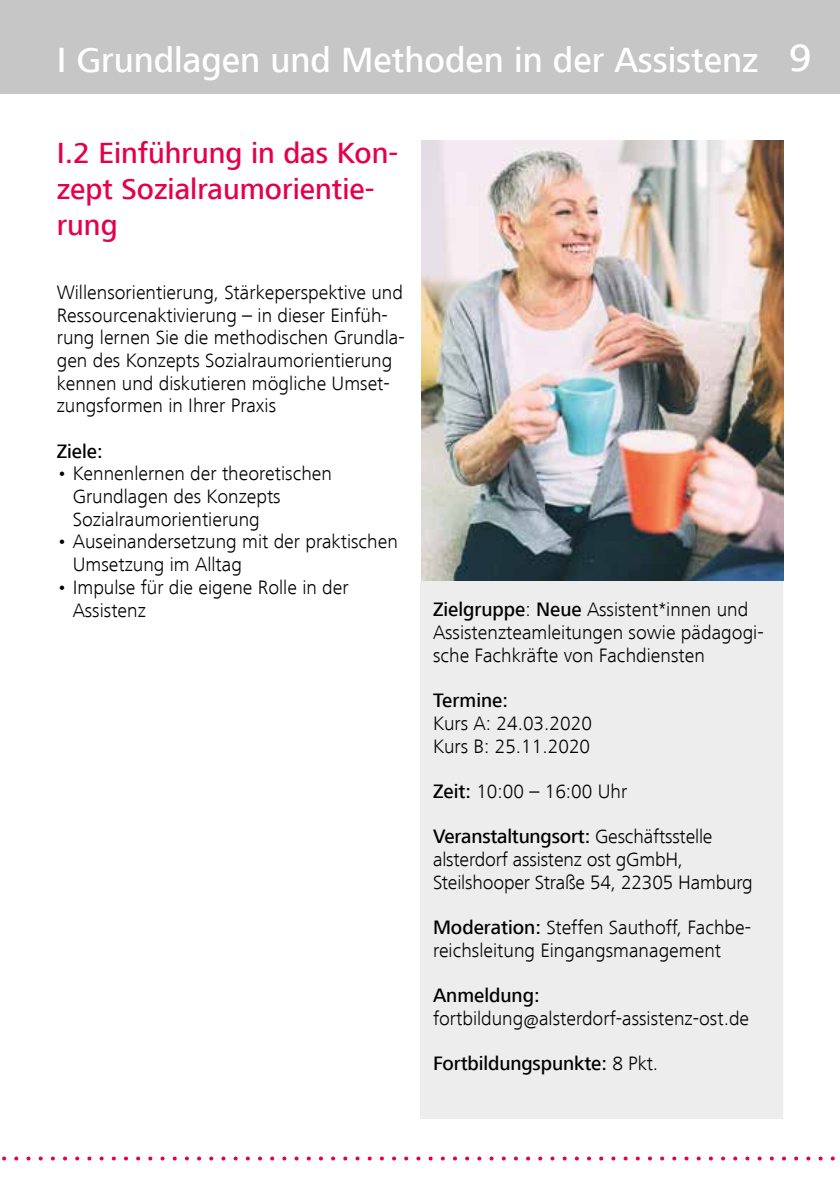
<style>
.page{position:relative;width:840px;height:1191px;background:#fff}
.page>*{position:absolute;margin:0;border:0;box-sizing:border-box;transform-origin:0 0}
.t1{font:500 36px "Frutiger Next LT";color:#fff}
.t2{font:500 30px/36px "Frutiger Next LT";color:#e5004b}
.t3{font:300 20px/22.6px "Frutiger Next LT";color:#000}
.t4{font:500 20px "Frutiger Next LT";letter-spacing:-.005em;color:#000}
.s1{font-size:40px}
.s2{font-weight:500}
.s3{font-weight:300}
</style>
<div class="page">
<div style="left:0;top:0;width:839px;height:93px;background:#c6c6c6"></div>
<svg style="left:2px;top:1156px;width:833px;height:4px"></svg>
<div style="left:420px;top:581px;width:362px;height:538px;background:#ededed"></div>
<img style="left:421px;top:140px;width:361px;height:441px">
<h1 class="t1" style="left:57px;top:40px;width:756px">I Grundlagen und Methoden in der Assistenz <span class="s1">9</span></h1>
<h2 class="t2" style="left:57px;top:135px;width:343px">I.2 Einführung in das Kon&shy;zept Sozialraumorientie&shy;rung</h2>
<p class="t3" style="left:57px;top:281px;width:349px">Willensorientierung, Stärkeperspektive und Ressourcenaktivierung – in dieser Einfüh&shy;rung lernen Sie die methodischen Grundla&shy;gen des Konzepts Sozialraumorientierung kennen und diskutieren mögliche Umset&shy;zungsformen in Ihrer Praxis</p>
<p class="t4" style="left:57px;top:440px;width:47px">Ziele:</p>
<p class="t3" style="left:73px;top:462px;width:261px;text-indent:-16px">• Kennenlernen der theoretischen<br>Grundlagen des Konzepts<br>Sozialraumorientierung</p>
<p class="t3" style="left:73px;top:530px;width:326px;text-indent:-16px">• Auseinandersetzung mit der praktischen<br>Umsetzung im Alltag</p>
<p class="t3" style="left:73px;top:576px;width:277px;text-indent:-16px">• Impulse für die eigene Rolle in der<br>Assistenz</p>
<p class="t3" style="left:433px;top:598px;width:332px"><span class="s2">Zielgruppe</span>: <span class="s2">Neue</span> Assistent*innen und<br>Assistenzteamleitungen sowie pädagogi&shy;sche Fachkräfte von Fachdiensten</p>
<p class="t4" style="left:433px;top:689px;width:77px">Termine:</p>
<p class="t3" style="left:433px;top:712px;width:160px">Kurs A: 24.03.2020<br>Kurs B: 25.11.2020</p>
<p class="t3" style="left:433px;top:780px;width:196px"><span class="s2">Zeit:</span> 10:00 – 16:00 Uhr</p>
<p class="t3" style="left:433px;top:825px;width:321px"><span class="s2">Veranstaltungsort:</span> Geschäftsstelle alsterdorf assistenz ost gGmbH,<br>Steilshooper Straße 54, 22305 Hamburg</p>
<p class="t3" style="left:433px;top:916px;width:319px"><span class="s2">Moderation:</span> Steffen Sauthoff, Fachbe&shy;reichsleitung Eingangsmanagement</p>
<p class="t4" style="left:433px;top:984px;width:108px">Anmeldung:</p>
<p class="t3" style="left:433px;top:1007px;width:317px">fortbildung@alsterdorf-assistenz-ost.de</p>
<p class="t4" style="left:433px;top:1052px;width:226px">Fortbildungspunkte: <span class="s3">8 Pkt.</span></p>
</div>
